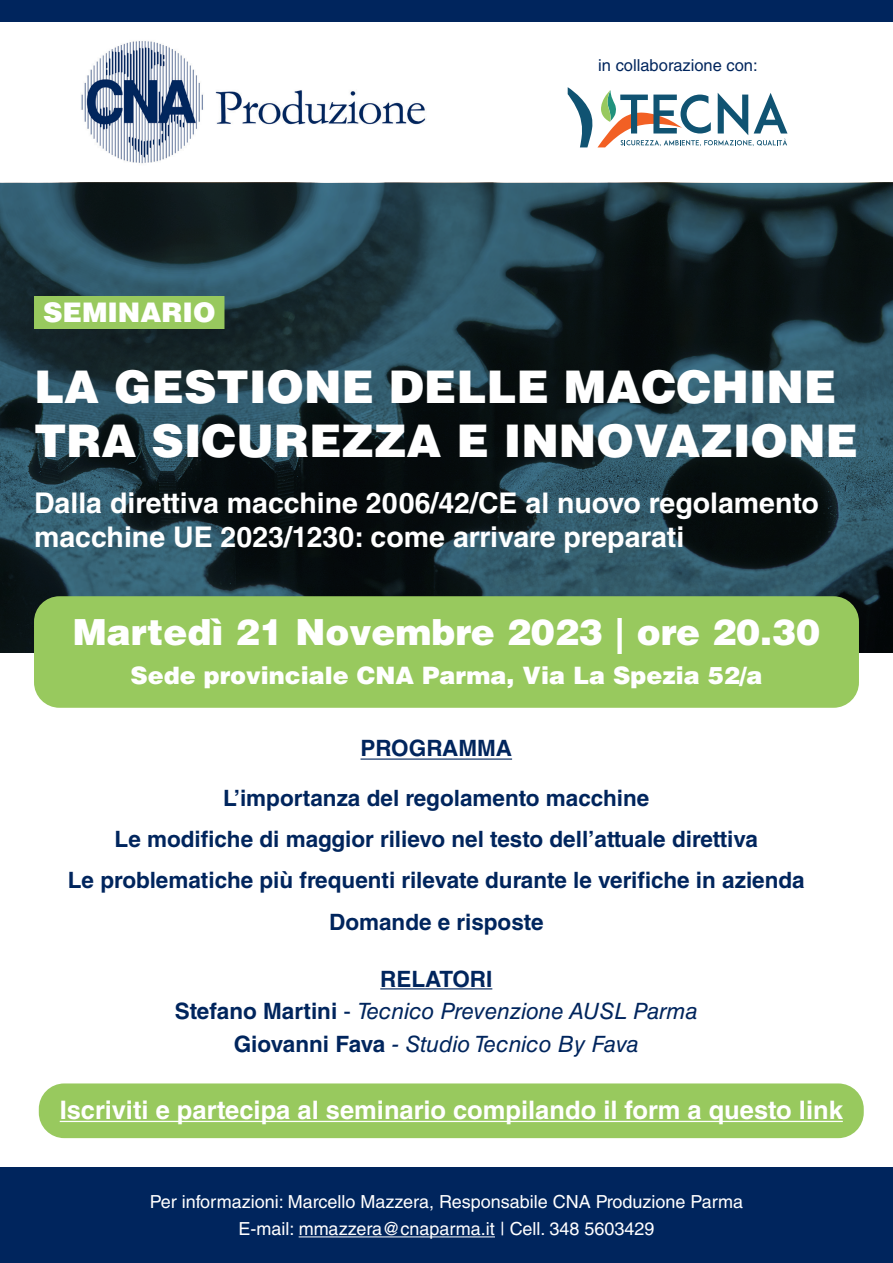
<style>
.page{position:relative;width:893px;height:1263px;background:#fff}
.page>*{position:absolute;margin:0;border:0;box-sizing:border-box;transform-origin:0 0}
.t1{font:900 45px/54px "Helvetica LT Std";color:#fff}
.t2{font:900 36px "Helvetica LT Std";color:#fff}
.t3{font:700 28.5px/34.2px "Helvetica LT Std";color:#fff}
.t4{font:900 27px "Helvetica LT Std";color:#fff}
.t5{font:700 25.5px "Helvetica LT Std";color:#fff}
.t6{font:900 24px "Helvetica LT Std";color:#fff}
.t7{font:700 22.5px/41.2px "Helvetica LT Std";color:#00255d;text-align:center}
.t8{font:italic 22.5px/32.7px "Helvetica LT Std";color:#00255d;text-align:center}
.t9{font:18px/27px "Helvetica LT Std";color:#fff;text-align:center}
.t10{font:16.5px "Helvetica LT Std";color:#00255d}
.s1{font-weight:700;font-style:normal}
.s2{font-style:normal}
</style>
<div class="page">
<div style="left:39px;top:1083px;width:825px;height:55px;background:#98c95e;border-radius:25px"></div>
<svg style="left:1px;top:183px;width:892px;height:470px;background:#1d353e"></svg>
<div style="left:0;top:1167px;width:893px;height:96px;background:#00255d"></div>
<hr style="left:60px;top:1121px;width:783px;height:1px;background:#fff">
<div style="left:0;top:0;width:893px;height:21px;background:#00255d"></div>
<div style="left:34px;top:596px;width:825px;height:112px;background:#98c95e;border-radius:25px"></div>
<hr style="left:360px;top:758px;width:152px;height:2px;background:#00255d">
<hr style="left:380px;top:988px;width:112px;height:1px;background:#00255d">
<div style="left:34px;top:296px;width:190px;height:33px;background:#98c95e"></div>
<svg style="left:568px;top:87px;width:219px;height:60px"></svg>
<hr style="left:299px;top:1236px;width:196px;height:1px;background:#fff">
<img style="left:81px;top:41px;width:345px;height:123px">
<p class="t4" style="left:43px;top:294px;width:174px">SEMINARIO</p>
<p class="t10" style="left:598px;top:56px;width:161px">in collaborazione con:</p>
<h1 class="t1" style="left:34px;top:358px;width:826px">LA GESTIONE DELLE MACCHINE<br>TRA SICUREZZA E INNOVAZIONE</h1>
<p class="t3" style="left:34px;top:485px;width:786px">Dalla direttiva macchine 2006/42/CE al nuovo regolamento macchine UE 2023/1230: come arrivare preparati</p>
<h2 class="t2" style="left:73px;top:609px;width:749px">Martedì 21 Novembre 2023 | ore 20.30</h2>
<p class="t6" style="left:130px;top:660px;width:634px">Sede provinciale CNA Parma, Via La Spezia 52/a</p>
<p class="t7" style="left:360px;top:727px;width:153px">PROGRAMMA</p>
<p class="t7" style="left:68px;top:777px;width:738px">L’importanza del regolamento macchine<br>Le modifiche di maggior rilievo nel testo dell’attuale direttiva<br>Le problematiche più frequenti rilevate durante le verifiche in azienda Domande e risposte</p>
<p class="t8" style="left:175px;top:962px;width:525px"><span class="s1">RELATORI<br>Stefano Martini</span> <span class="s2">-</span> Tecnico Prevenzione AUSL Parma<br><span class="s1">Giovanni Fava</span> - Studio Tecnico By Fava</p>
<p class="t5" style="left:60px;top:1094px;width:785px">Iscriviti e partecipa al seminario compilando il form a questo link</p>
<p class="t9" style="left:150px;top:1188px;width:595px">Per informazioni: Marcello Mazzera, Responsabile CNA Produzione Parma<br>E-mail: mmazzera@cnaparma.it | Cell. 348 5603429</p>
</div>
